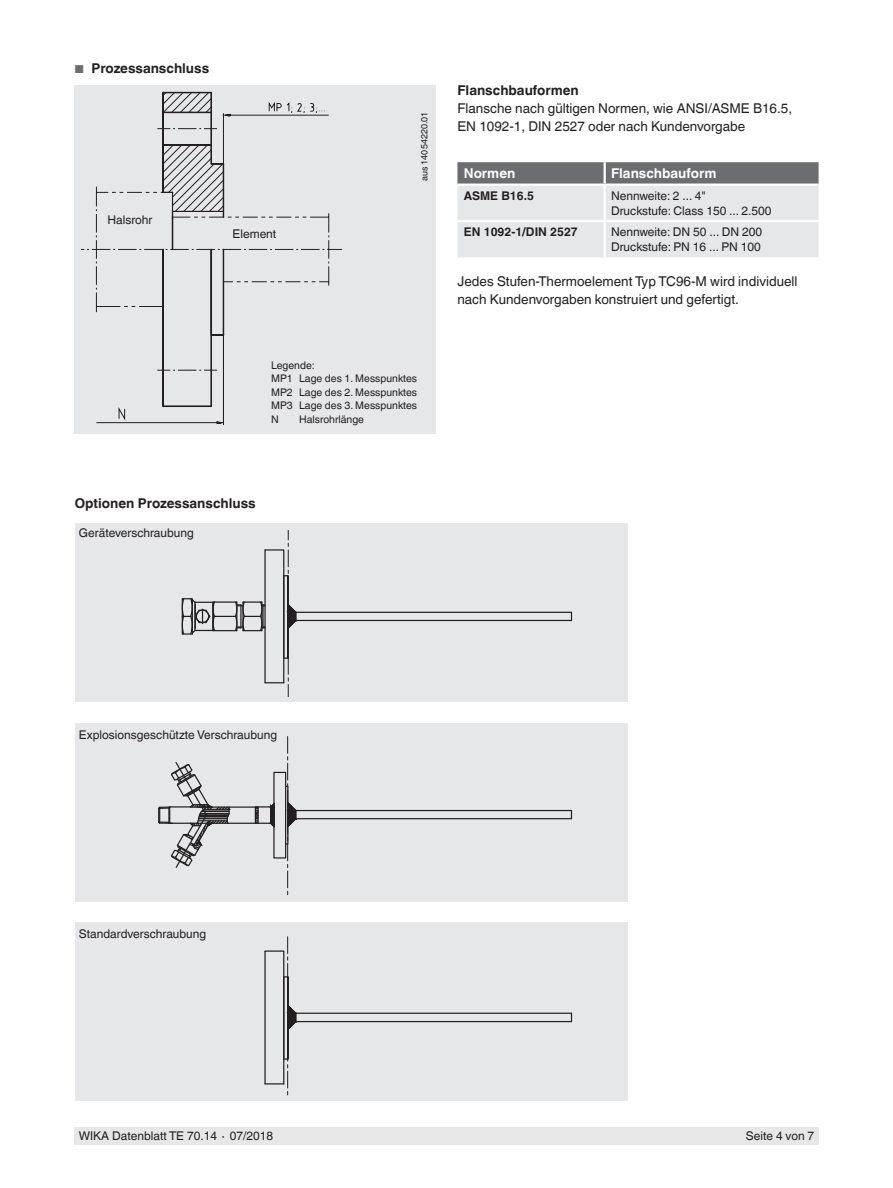
<style>
.page{position:relative;width:893px;height:1188px;background:#fff}
.page>*{position:absolute;margin:0;border:0;box-sizing:border-box;transform-origin:0 0}
.t1{font:14.7px "Helvetica World";color:#231f20}
.t2{font:13.5px/18px "Helvetica World";color:#231f20}
.t3{font:700 13.5px "Helvetica World";color:#231f20}
.t4{font:700 13.5px "Helvetica World";color:#fff}
.t5{font:12px/15px "Helvetica World";color:#231f20}
.t6{font:700 12px "Helvetica World";color:#231f20}
.t7{font:10.5px/13.5px "Helvetica World";color:#231f20}
.t8{font:9px "Helvetica World";color:#231f20}
.s1{font-weight:400;font-size:11.55px;color:#6c6d70}
</style>
<div class="page">
<div style="left:74px;top:1128px;width:745px;height:17px;background:#e6e7e9"></div>
<div style="left:75px;top:86px;width:361px;height:348px;background:#e6e7e9"></div>
<div style="left:75px;top:724px;width:552px;height:178px;background:#e6e7e9"></div>
<div style="left:75px;top:523px;width:552px;height:179px;background:#e6e7e9"></div>
<div style="left:75px;top:922px;width:552px;height:179px;background:#e6e7e9"></div>
<svg style="left:81px;top:92px;width:261px;height:333px"></svg>
<div style="left:162px;top:92px;width:2px;height:101px;border:1px solid #231f20"></div>
<div style="left:163px;top:92px;width:49px;height:1px;border:1px solid #231f20"></div>
<div style="left:211px;top:92px;width:1px;height:72px;border:1px solid #231f20"></div>
<div style="left:162px;top:249px;width:2px;height:158px;border:1px solid #231f20"></div>
<div style="left:163px;top:406px;width:49px;height:1px;border:1px solid #231f20"></div>
<div style="left:211px;top:249px;width:1px;height:158px;border:1px solid #231f20"></div>
<svg style="left:96px;top:111px;width:128px;height:260px"></svg>
<div style="left:225px;top:395px;width:143px;height:36px;background:#e6e7e9"></div>
<hr style="left:288px;top:612px;width:283px;height:1px;background:#231f20">
<hr style="left:288px;top:620px;width:283px;height:1px;background:#231f20">
<svg style="left:181px;top:530px;width:118px;height:167px"></svg>
<hr style="left:288px;top:1013px;width:283px;height:1px;background:#231f20">
<hr style="left:288px;top:1021px;width:283px;height:1px;background:#231f20">
<svg style="left:264px;top:937px;width:35px;height:158px"></svg>
<hr style="left:190px;top:807px;width:68px;height:1px;background:#231f20">
<hr style="left:197px;top:823px;width:61px;height:1px;background:#231f20">
<svg style="left:158px;top:762px;width:73px;height:106px"></svg>
<hr style="left:288px;top:810px;width:283px;height:1px;background:#231f20">
<hr style="left:288px;top:818px;width:283px;height:1px;background:#231f20">
<svg style="left:254px;top:737px;width:45px;height:158px"></svg>
<svg style="left:457px;top:162px;width:362px;height:95px;background:#c9cacc"></svg>
<hr style="left:603px;top:162px;width:3px;height:22px;background:#fff">
<hr style="left:603px;top:186px;width:3px;height:34px;background:#fff">
<hr style="left:457px;top:220px;width:148px;height:2px;background:#fff">
<hr style="left:605px;top:220px;width:214px;height:2px;background:#fff">
<hr style="left:603px;top:222px;width:3px;height:35px;background:#fff">
<hr style="left:457px;top:184px;width:148px;height:2px;background:#fff">
<hr style="left:605px;top:184px;width:214px;height:2px;background:#fff">
<p class="t3" style="left:74px;top:61px;width:136px"><span class="s1">■</span> Prozessanschluss</p>
<p class="t5" style="left:107px;top:213px;width:47px">Halsrohr</p>
<p class="t5" style="left:233px;top:227px;width:45px">Element</p>
<p class="t8" style="left:419px;top:181px;width:71px;rotate:-90deg">aus 14054220.01</p>
<p class="t7" style="left:271px;top:359px;width:148px">Legende:<br>MP1 Lage des 1. Messpunktes<br>MP2 Lage des 2. Messpunktes<br>MP3 Lage des 3. Messpunktes<br>N</p>
<p class="t7" style="left:299px;top:413px;width:66px">Halsrohrlänge</p>
<p class="t3" style="left:75px;top:495px;width:183px">Optionen Prozessanschluss</p>
<p class="t5" style="left:79px;top:526px;width:116px">Geräteverschraubung</p>
<p class="t3" style="left:457px;top:83px;width:123px">Flanschbauformen</p>
<p class="t2" style="left:457px;top:100px;width:336px">Flansche nach gültigen Normen, wie ANSI/ASME B16.5,<br>EN 1092-1, DIN 2527 oder nach Kundenvorgabe</p>
<p class="t4" style="left:464px;top:166px;width:53px">Normen</p>
<p class="t4" style="left:611px;top:166px;width:107px">Flanschbauform</p>
<p class="t6" style="left:464px;top:188px;width:72px">ASME B16.5</p>
<p class="t5" style="left:611px;top:188px;width:162px">Nennweite: 2 ... 4"<br>Druckstufe: Class 150 ... 2.500</p>
<p class="t6" style="left:464px;top:225px;width:116px">EN 1092-1/DIN 2527</p>
<p class="t5" style="left:611px;top:224px;width:153px">Nennweite: DN 50 ... DN 200<br>Druckstufe: PN 16 ... PN 100</p>
<p class="t2" style="left:457px;top:273px;width:342px">Jedes Stufen-Thermoelement Typ TC96-M wird individuell nach Kundenvorgaben konstruiert und gefertigt.</p>
<p class="t5" style="left:79px;top:727px;width:200px">Explosionsgeschützte Verschraubung</p>
<p class="t1" style="left:28px;top:729px;width:100px">Ex Proof Fitting</p>
<p class="t5" style="left:79px;top:926px;width:129px">Standardverschraubung</p>
<p class="t5" style="left:79px;top:1129px;width:196px">WIKA Datenblatt TE 70.14 ∙ 07/2018</p>
<p class="t5" style="left:746px;top:1129px;width:70px">Seite 4 von 7</p>
</div>
